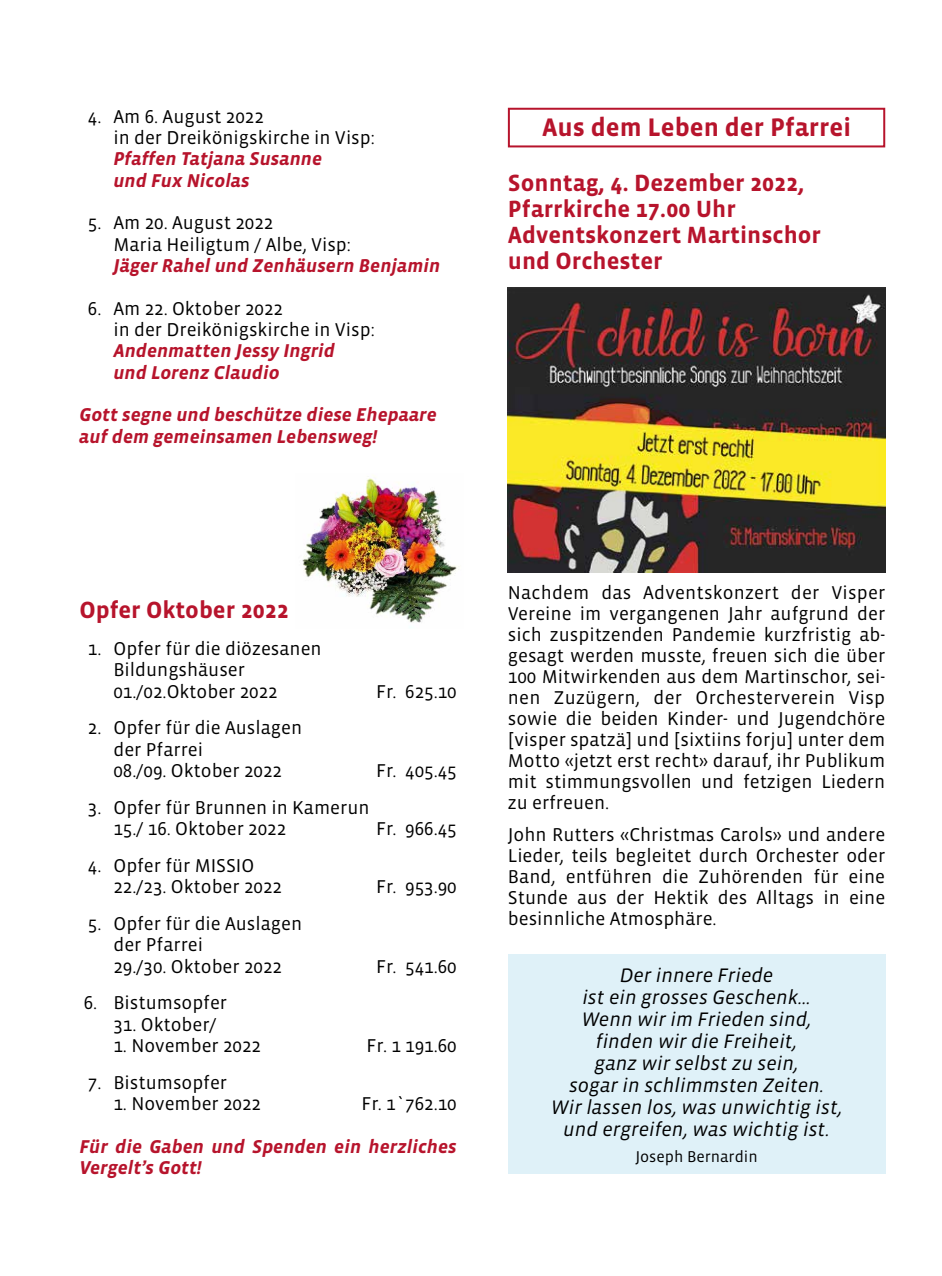
<style>
.page{position:relative;width:942px;height:1276px;background:#fff}
.page>*{position:absolute;margin:0;border:0;box-sizing:border-box;transform-origin:0 0}
.t1{font:700 26px "Vista Sans";color:#b7142c}
.t2{font:700 24px/26px "Vista Sans";color:#b7142c}
.t3{font:italic 20px/22px "Vista Sans";color:#000;text-align:center}
.t4{font:19px/21px "Vista Sans";color:#000}
.t5{font:italic 700 19px/21.4px "Vista Sans";color:#b7142c}
.t6{font:16px "Vista Sans";color:#000}
</style>
<div class="page">
<div style="left:507px;top:108px;width:377px;height:39px;border:2px solid #b7142c"></div>
<img style="left:507px;top:287px;width:377px;height:286px">
<img style="left:302px;top:478px;width:157px;height:145px">
<div style="left:507px;top:954px;width:377px;height:220px;background:#dff1f8"></div>
<p class="t4" style="left:113px;top:106px;width:263px;text-indent:-25px">4. Am 6. August 2022<br>in der Dreikönigskirche in Visp:</p>
<p class="t5" style="left:113px;top:149px;width:210px">Pfaffen Tatjana Susanne und Fux Nicolas</p>
<p class="t4" style="left:113px;top:213px;width:239px;text-indent:-25px">5. Am 20. August 2022<br>Maria Heiligtum / Albe, Visp:</p>
<p class="t5" style="left:113px;top:255px;width:328px">Jäger Rahel und Zenhäusern Benjamin</p>
<p class="t4" style="left:113px;top:298px;width:263px;text-indent:-25px">6. Am 22. Oktober 2022<br>in der Dreikönigskirche in Visp:</p>
<p class="t5" style="left:113px;top:341px;width:223px">Andenmatten Jessy Ingrid und Lorenz Claudio</p>
<p class="t5" style="left:79px;top:405px;width:359px">Gott segne und beschütze diese Ehepaare auf dem gemeinsamen Lebensweg!</p>
<h1 class="t1" style="left:542px;top:114px;width:310px">Aus dem Leben der Pfarrei</h1>
<p class="t2" style="left:507px;top:170px;width:314px">Sonntag, 4. Dezember 2022,<br>Pfarrkirche 17.00 Uhr<br>Adventskonzert Martinschor und Orchester</p>
<p class="t2" style="left:79px;top:598px;width:211px">Opfer Oktober 2022</p>
<p class="t4" style="left:113px;top:638px;width:210px;text-indent:-25px">1. Opfer für die diözesanen<br>Bildungshäuser<br>01./02.Oktober 2022</p>
<p class="t4" style="left:113px;top:718px;width:190px;text-indent:-25px">2. Opfer für die Auslagen der Pfarrei<br>08./09. Oktober 2022</p>
<p class="t4" style="left:113px;top:797px;width:257px;text-indent:-25px">3. Opfer für Brunnen in Kamerun<br>15./ 16. Oktober 2022</p>
<p class="t4" style="left:113px;top:855px;width:170px;text-indent:-25px">4. Opfer für MISSIO<br>22./23. Oktober 2022</p>
<p class="t4" style="left:113px;top:913px;width:190px;text-indent:-25px">5. Opfer für die Auslagen der Pfarrei<br>29./30. Oktober 2022</p>
<p class="t4" style="left:376px;top:681px;width:82px">Fr. 625.10</p>
<p class="t4" style="left:376px;top:760px;width:82px">Fr. 405.45</p>
<p class="t4" style="left:376px;top:818px;width:82px">Fr. 966.45</p>
<p class="t4" style="left:376px;top:876px;width:82px">Fr. 953.90</p>
<p class="t4" style="left:376px;top:956px;width:82px">Fr. 541.60</p>
<p class="t4" style="left:84px;top:992px;width:145px">6. Bistumsopfer</p>
<p class="t4" style="left:113px;top:1014px;width:105px">31. Oktober/</p>
<p class="t4" style="left:113px;top:1035px;width:149px">1. November 2022</p>
<p class="t4" style="left:366px;top:1035px;width:92px">Fr. 1 191.60</p>
<p class="t4" style="left:88px;top:1072px;width:141px">7. Bistumsopfer</p>
<p class="t4" style="left:113px;top:1093px;width:149px">1. November 2022</p>
<p class="t4" style="left:361px;top:1093px;width:97px">Fr. 1`762.10</p>
<p class="t5" style="left:79px;top:1136px;width:379px">Für die Gaben und Spenden ein herzliches<br>Vergelt’s Gott!</p>
<p class="t4" style="left:507px;top:582px;width:379px">Nachdem das Adventskonzert der Visper Vereine im vergangenen Jahr aufgrund der sich zuspitzenden Pandemie kurzfristig ab-- gesagt werden musste, freuen sich die über 100 Mitwirkenden aus dem Martinschor, sei&shy;nen Zuzügern, der Orchesterverein Visp sowie die beiden Kinder- und Jugendchöre [visper spatzä] und [sixtiins forju] unter dem Motto «jetzt erst recht» darauf, ihr Publikum mit stimmungsvollen und fetzigen Liedern zu erfreuen.</p>
<p class="t4" style="left:507px;top:824px;width:379px;text-align:justify">John Rutters «Christmas Carols» und andere Lieder, teils begleitet durch Orchester oder Band, entführen die Zuhörenden für eine Stunde aus der Hektik des Alltags in eine besinnliche Atmosphäre.</p>
<p class="t3" style="left:550px;top:964px;width:293px">Der innere Friede<br>ist ein grosses Geschenk…<br>Wenn wir im Frieden sind, finden wir die Freiheit,<br>ganz wir selbst zu sein,<br>sogar in schlimmsten Zeiten.<br>Wir lassen los, was unwichtig ist, und ergreifen, was wichtig ist.</p>
<p class="t6" style="left:635px;top:1148px;width:124px">Joseph Bernardin</p>
</div>
